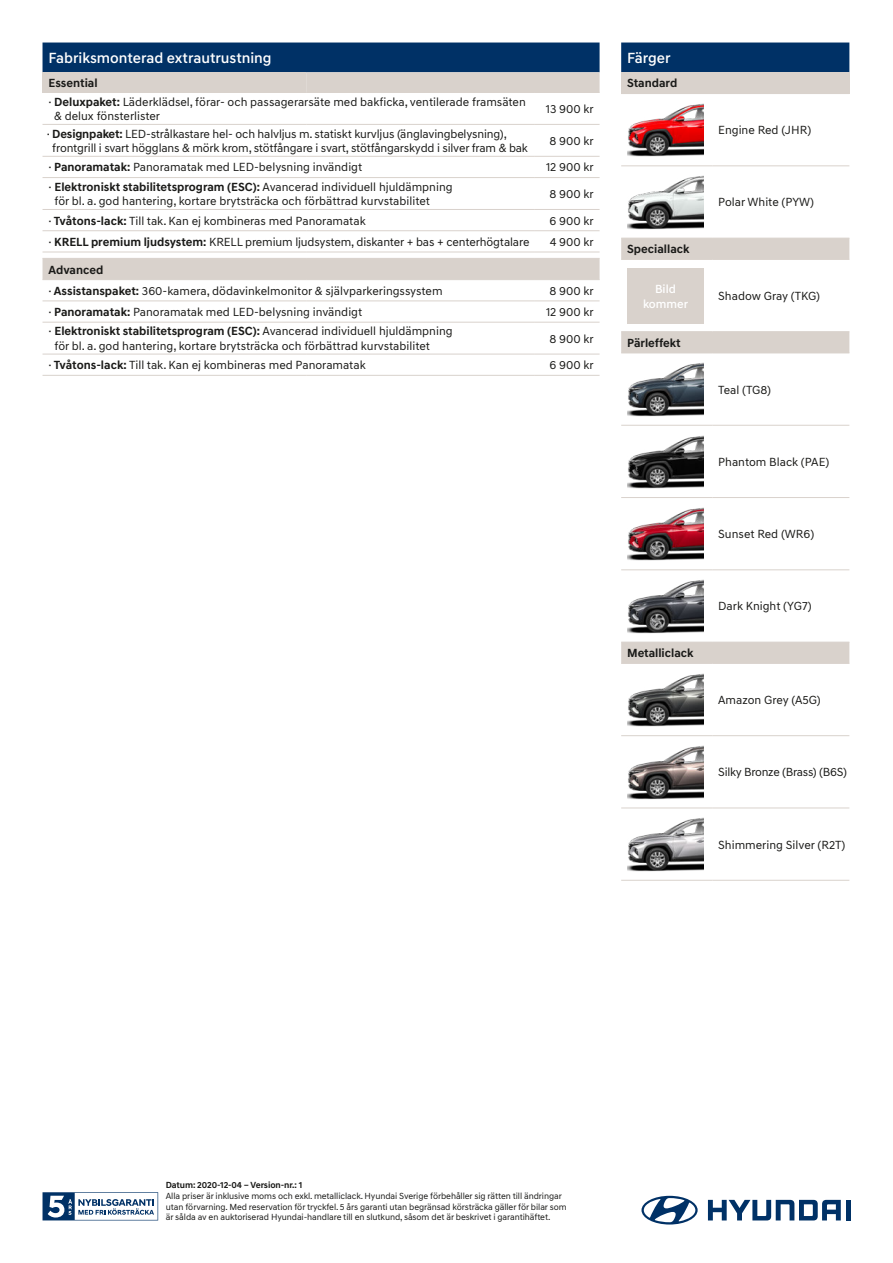
<style>
.page{position:relative;width:893px;height:1263px;background:#fff}
.page>*{position:absolute;margin:0;border:0;box-sizing:border-box;transform-origin:0 0}
.t1{font:500 15px "Hyundai Sans Text";color:#fff}
.t2{font:12px/14.4px "Hyundai Sans Text";color:#1a1a18}
.t3{font:700 12px "Hyundai Sans Text";color:#1a1a18}
.t4{font:12px "Hyundai Sans Text";letter-spacing:-.02em;color:#1a1a18}
.t5{font:500 12px/15px "Hyundai Sans Text";color:#fff;text-align:center}
.t6{font:9px/10.8px "Hyundai Sans Text";letter-spacing:-.01em;color:#1a1a18}
.t7{font:700 9px "Hyundai Sans Text";letter-spacing:-.01em;color:#1a1a18}
.s1{font-weight:700}
</style>
<div class="page">
<svg style="left:708px;top:1200px;width:133px;height:20px"></svg>
<div style="left:845px;top:1200px;width:5px;height:20px;background:#003166"></div>
<svg style="left:641px;top:1196px;width:57px;height:28px"></svg>
<svg style="left:43px;top:1192px;width:115px;height:28px"></svg>
<div style="left:621px;top:43px;width:228px;height:29px;background:#003166"></div>
<div style="left:621px;top:72px;width:228px;height:22px;background:#d9d2cc"></div>
<svg style="left:621px;top:239px;width:228px;height:424px"></svg>
<hr style="left:621px;top:166px;width:91px;height:1px;background:#d9d2cc">
<hr style="left:621px;top:238px;width:91px;height:1px;background:#d9d2cc">
<hr style="left:621px;top:331px;width:91px;height:1px;background:#d9d2cc">
<hr style="left:712px;top:166px;width:137px;height:1px;background:#d9d2cc">
<hr style="left:712px;top:238px;width:137px;height:1px;background:#d9d2cc">
<hr style="left:712px;top:331px;width:137px;height:1px;background:#d9d2cc">
<hr style="left:621px;top:259px;width:91px;height:1px;background:#d9d2cc">
<hr style="left:621px;top:353px;width:91px;height:1px;background:#d9d2cc">
<hr style="left:621px;top:425px;width:91px;height:1px;background:#d9d2cc">
<hr style="left:621px;top:497px;width:91px;height:1px;background:#d9d2cc">
<hr style="left:621px;top:570px;width:91px;height:1px;background:#d9d2cc">
<hr style="left:712px;top:259px;width:137px;height:1px;background:#d9d2cc">
<hr style="left:712px;top:353px;width:137px;height:1px;background:#d9d2cc">
<hr style="left:712px;top:425px;width:137px;height:1px;background:#d9d2cc">
<hr style="left:712px;top:497px;width:137px;height:1px;background:#d9d2cc">
<hr style="left:712px;top:570px;width:137px;height:1px;background:#d9d2cc">
<hr style="left:621px;top:642px;width:91px;height:1px;background:#d9d2cc">
<hr style="left:712px;top:642px;width:137px;height:1px;background:#d9d2cc">
<hr style="left:621px;top:663px;width:91px;height:1px;background:#d9d2cc">
<hr style="left:621px;top:735px;width:91px;height:1px;background:#d9d2cc">
<hr style="left:621px;top:808px;width:91px;height:1px;background:#d9d2cc">
<hr style="left:621px;top:880px;width:91px;height:1px;background:#d9d2cc">
<hr style="left:712px;top:663px;width:137px;height:1px;background:#d9d2cc">
<hr style="left:712px;top:735px;width:137px;height:1px;background:#d9d2cc">
<hr style="left:712px;top:808px;width:137px;height:1px;background:#d9d2cc">
<hr style="left:712px;top:880px;width:137px;height:1px;background:#d9d2cc">
<img style="left:627px;top:103px;width:77px;height:54px">
<img style="left:627px;top:175px;width:77px;height:55px">
<div style="left:627px;top:268px;width:77px;height:55px;background:#d9d2cc"></div>
<img style="left:627px;top:361px;width:77px;height:56px">
<img style="left:627px;top:434px;width:77px;height:55px">
<img style="left:627px;top:506px;width:77px;height:55px">
<img style="left:627px;top:578px;width:77px;height:56px">
<img style="left:627px;top:673px;width:77px;height:54px">
<img style="left:627px;top:745px;width:77px;height:54px">
<img style="left:627px;top:817px;width:77px;height:55px">
<div style="left:43px;top:43px;width:557px;height:29px;background:#003166"></div>
<svg style="left:43px;top:72px;width:557px;height:207px"></svg>
<hr style="left:43px;top:92px;width:263px;height:1px;background:#d9d2cc">
<hr style="left:43px;top:124px;width:263px;height:1px;background:#d9d2cc">
<hr style="left:306px;top:124px;width:228px;height:1px;background:#d9d2cc">
<hr style="left:43px;top:156px;width:263px;height:1px;background:#d9d2cc">
<hr style="left:306px;top:156px;width:228px;height:1px;background:#d9d2cc">
<hr style="left:43px;top:177px;width:263px;height:1px;background:#d9d2cc">
<hr style="left:306px;top:177px;width:228px;height:1px;background:#d9d2cc">
<hr style="left:306px;top:92px;width:228px;height:1px;background:#d9d2cc">
<hr style="left:534px;top:92px;width:66px;height:1px;background:#d9d2cc">
<hr style="left:534px;top:124px;width:66px;height:1px;background:#d9d2cc">
<hr style="left:534px;top:156px;width:66px;height:1px;background:#d9d2cc">
<hr style="left:534px;top:177px;width:66px;height:1px;background:#d9d2cc">
<hr style="left:43px;top:209px;width:263px;height:1px;background:#d9d2cc">
<hr style="left:306px;top:209px;width:228px;height:1px;background:#d9d2cc">
<hr style="left:43px;top:230px;width:263px;height:1px;background:#d9d2cc">
<hr style="left:306px;top:230px;width:228px;height:1px;background:#d9d2cc">
<hr style="left:43px;top:252px;width:263px;height:1px;background:#d9d2cc">
<hr style="left:306px;top:252px;width:228px;height:1px;background:#d9d2cc">
<hr style="left:43px;top:354px;width:263px;height:1px;background:#d9d2cc">
<hr style="left:306px;top:354px;width:228px;height:1px;background:#d9d2cc">
<hr style="left:43px;top:375px;width:263px;height:1px;background:#d9d2cc">
<hr style="left:306px;top:375px;width:228px;height:1px;background:#d9d2cc">
<hr style="left:534px;top:209px;width:66px;height:1px;background:#d9d2cc">
<hr style="left:534px;top:230px;width:66px;height:1px;background:#d9d2cc">
<hr style="left:534px;top:252px;width:66px;height:1px;background:#d9d2cc">
<hr style="left:534px;top:354px;width:66px;height:1px;background:#d9d2cc">
<hr style="left:534px;top:375px;width:66px;height:1px;background:#d9d2cc">
<hr style="left:43px;top:258px;width:263px;height:1px;background:#d9d2cc">
<hr style="left:306px;top:258px;width:228px;height:1px;background:#d9d2cc">
<hr style="left:534px;top:258px;width:66px;height:1px;background:#d9d2cc">
<hr style="left:43px;top:279px;width:263px;height:1px;background:#d9d2cc">
<hr style="left:306px;top:279px;width:228px;height:1px;background:#d9d2cc">
<hr style="left:43px;top:301px;width:263px;height:1px;background:#d9d2cc">
<hr style="left:306px;top:301px;width:228px;height:1px;background:#d9d2cc">
<hr style="left:43px;top:322px;width:263px;height:1px;background:#d9d2cc">
<hr style="left:306px;top:322px;width:228px;height:1px;background:#d9d2cc">
<hr style="left:534px;top:279px;width:66px;height:1px;background:#d9d2cc">
<hr style="left:534px;top:301px;width:66px;height:1px;background:#d9d2cc">
<hr style="left:534px;top:322px;width:66px;height:1px;background:#d9d2cc">
<p class="t1" style="left:49px;top:49px;width:225px">Fabriksmonterad extrautrustning</p>
<p class="t2" style="left:49px;top:73px;width:479px;line-height:18.9px"><span class="s1">Essential<br></span>· <span class="s1">Deluxpaket:</span> Läderklädsel, förar- och passagerarsäte med bakficka, ventilerade framsäten</p>
<p class="t2" style="left:54px;top:109px;width:107px">&amp; delux fönsterlister</p>
<p class="t2" style="left:546px;top:102px;width:50px">13 900 kr</p>
<p class="t2" style="left:52px;top:126px;width:477px;text-indent:-6px">· <span class="s1">Designpaket:</span> LED-strålkastare hel- och halvljus m. statiskt kurvljus (änglavingbelysning), frontgrill i svart högglans &amp; mörk krom, stötfångare i svart, stötfångarskydd i silver fram &amp; bak</p>
<p class="t2" style="left:549px;top:134px;width:46px">8 900 kr</p>
<p class="t2" style="left:49px;top:160px;width:315px">· <span class="s1">Panoramatak:</span> Panoramatak med LED-belysning invändigt</p>
<p class="t2" style="left:546px;top:160px;width:49px">12 900 kr</p>
<p class="t2" style="left:54px;top:180px;width:400px;text-indent:-6px">· <span class="s1">Elektroniskt stabilitetsprogram (ESC):</span> Avancerad individuell hjuldämpning för bl. a. god hantering, kortare brytsträcka och förbättrad kurvstabilitet</p>
<p class="t2" style="left:549px;top:187px;width:46px">8 900 kr</p>
<p class="t2" style="left:49px;top:213px;width:319px">· <span class="s1">Tvåtons-lack:</span> Till tak. Kan ej kombineras med Panoramatak</p>
<p class="t2" style="left:549px;top:213px;width:46px">6 900 kr</p>
<p class="t2" style="left:49px;top:235px;width:482px">· <span class="s1">KRELL premium ljudsystem:</span> KRELL premium ljudsystem, diskanter + bas + centerhögtalare</p>
<p class="t2" style="left:550px;top:235px;width:46px">4 900 kr</p>
<p class="t2" style="left:49px;top:259px;width:396px;line-height:21.3px"><span class="s1">Advanced<br></span>· <span class="s1">Assistanspaket:</span> 360-kamera, dödavinkelmonitor &amp; självparkeringssystem</p>
<p class="t2" style="left:549px;top:283px;width:46px">8 900 kr</p>
<p class="t2" style="left:49px;top:305px;width:315px">· <span class="s1">Panoramatak:</span> Panoramatak med LED-belysning invändigt</p>
<p class="t2" style="left:546px;top:305px;width:49px">12 900 kr</p>
<p class="t2" style="left:54px;top:324px;width:400px;text-indent:-6px">· <span class="s1">Elektroniskt stabilitetsprogram (ESC):</span> Avancerad individuell hjuldämpning för bl. a. god hantering, kortare brytsträcka och förbättrad kurvstabilitet</p>
<p class="t2" style="left:549px;top:331px;width:46px">8 900 kr</p>
<p class="t2" style="left:49px;top:358px;width:319px">· <span class="s1">Tvåtons-lack:</span> Till tak. Kan ej kombineras med Panoramatak</p>
<p class="t2" style="left:549px;top:358px;width:46px">6 900 kr</p>
<p class="t1" style="left:627px;top:49px;width:45px">Färger</p>
<p class="t3" style="left:627px;top:76px;width:52px">Standard</p>
<p class="t2" style="left:718px;top:123px;width:94px">Engine Red (JHR)</p>
<p class="t2" style="left:718px;top:195px;width:97px">Polar White (PYW)</p>
<p class="t3" style="left:627px;top:242px;width:64px">Speciallack</p>
<p class="t5" style="left:643px;top:281px;width:47px">Bild kommer</p>
<p class="t2" style="left:718px;top:289px;width:103px">Shadow Gray (TKG)</p>
<p class="t3" style="left:627px;top:335px;width:55px">Pärleffekt</p>
<p class="t2" style="left:718px;top:382px;width:54px">Teal (TG8)</p>
<p class="t2" style="left:718px;top:455px;width:113px">Phantom Black (PAE)</p>
<p class="t2" style="left:718px;top:527px;width:98px">Sunset Red (WR6)</p>
<p class="t3" style="left:627px;top:646px;width:68px">Metalliclack</p>
<p class="t2" style="left:718px;top:599px;width:95px">Dark Knight (YG7)</p>
<p class="t2" style="left:718px;top:693px;width:104px">Amazon Grey (A5G)</p>
<p class="t4" style="left:718px;top:765px;width:130px">Silky Bronze (Brass) (B6S)</p>
<p class="t2" style="left:718px;top:837px;width:129px">Shimmering Silver (R2T)</p>
<p class="t7" style="left:166px;top:1179px;width:138px">Datum: 2020-12-04 – Version-nr.: 1</p>
<p class="t6" style="left:166px;top:1190px;width:402px">Alla priser är inklusive moms och exkl. metalliclack. Hyundai Sverige förbehåller sig rätten till ändringar utan förvarning. Med reservation för tryckfel. 5 års garanti utan begränsad körsträcka gäller för bilar som är sålda av en auktoriserad Hyundai-handlare till en slutkund, såsom det är beskrivet i garantihäftet.</p>
</div>
